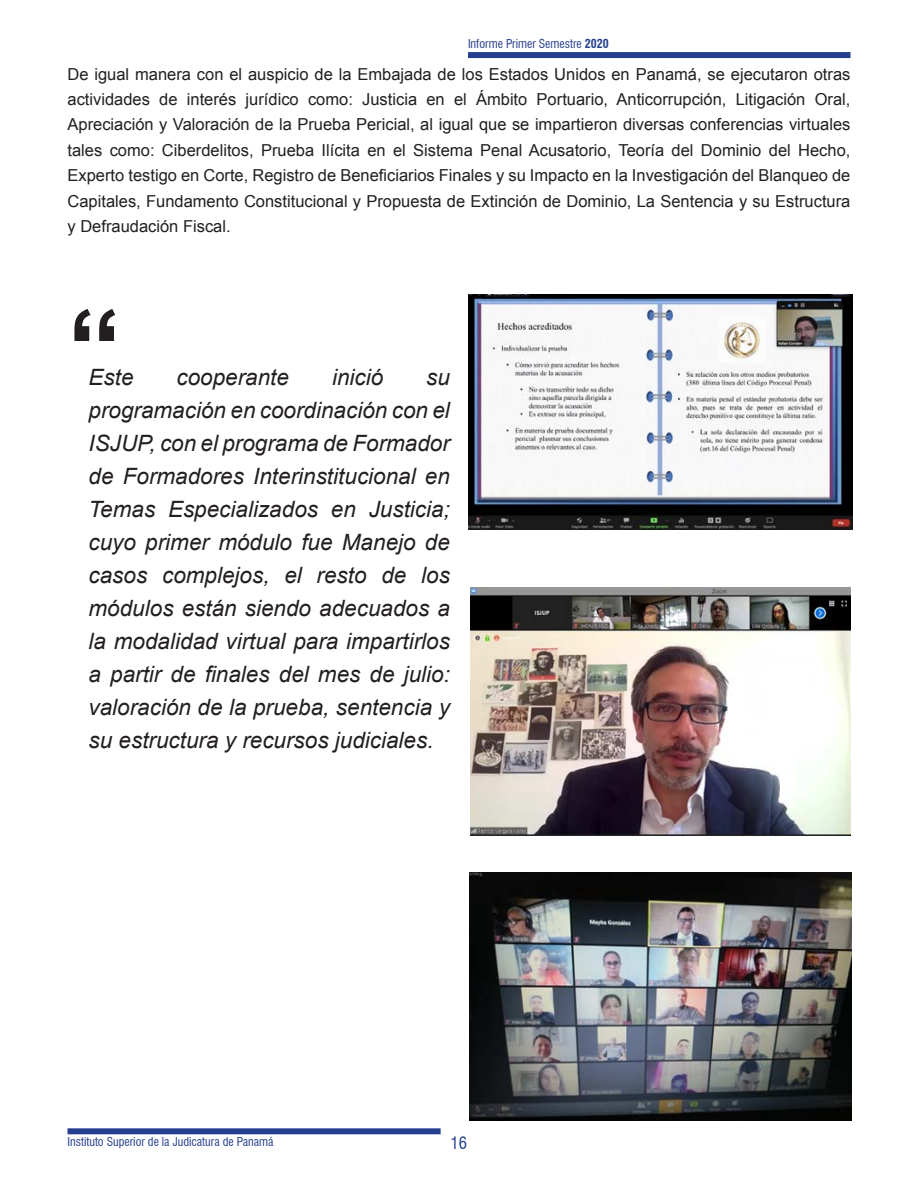
<style>
.page{position:relative;width:918px;height:1188px;background:#fff}
.page>*{position:absolute;margin:0;border:0;box-sizing:border-box;transform-origin:0 0}
.t1{font:700 108px "Arial";color:#231f20}
.t2{font:italic 22.5px/33px "Arial";color:#231f20;text-align:justify}
.t3{font:16.5px/25.5px "Arial";color:#231f20;text-align:justify}
.t4{font:condensed 16.5px "Swiss 721 BT";color:#253f8e}
.t5{font:condensed 12px "Swiss 721 BT";color:#253f8e}
.s1{font-weight:700}
</style>
<div class="page">
<div style="left:468px;top:52px;width:382px;height:6px;background:#253f8e"></div>
<div style="left:68px;top:1128px;width:373px;height:6px;background:#253f8e"></div>
<img style="left:470px;top:873px;width:381px;height:247px">
<img style="left:468px;top:294px;width:385px;height:235px">
<img style="left:470px;top:588px;width:381px;height:247px">
<p class="t5" style="left:468px;top:36px;width:142px">Informe Primer Semestre <span class="s1">2020</span></p>
<p class="t3" style="left:68px;top:61px;width:784px">De igual manera con el auspicio de la Embajada de los Estados Unidos en Panamá, se ejecutaron otras actividades de interés jurídico como: Justicia en el Ámbito Portuario, Anticorrupción, Litigación Oral, Apreciación y Valoración de la Prueba Pericial, al igual que se impartieron diversas conferencias virtuales tales como: Ciberdelitos, Prueba Ilícita en el Sistema Penal Acusatorio, Teoría del Dominio del Hecho, Experto testigo en Corte, Registro de Beneficiarios Finales y su Impacto en la Investigación del Blanqueo de Capitales, Fundamento Constitucional y Propuesta de Extinción de Dominio, La Sentencia y su Estructura y Defraudación Fiscal.</p>
<h1 class="t1" style="left:68px;top:278px;width:55px">“</h1>
<h2 class="t2" style="left:89px;top:361px;width:47px">Este</h2>
<h2 class="t2" style="left:177px;top:361px;width:114px">cooperante</h2>
<h2 class="t2" style="left:332px;top:361px;width:53px">inició</h2>
<p class="t2" style="left:89px;top:361px;width:363px;text-indent:338px">su programación en coordinación con el ISJUP, con el programa de Formador de Formadores Interinstitucional en Temas Especializados en Justicia; cuyo primer módulo fue Manejo de casos complejos, el resto de los módulos están siendo adecuados a la modalidad virtual para impartirlos a partir de finales del mes de julio: valoración de la prueba, sentencia y su estructura y recursos judiciales.</p>
<p class="t5" style="left:68px;top:1134px;width:207px">Instituto Superior de la Judicatura de Panamá</p>
<p class="t4" style="left:451px;top:1133px;width:18px">16</p>
</div>
